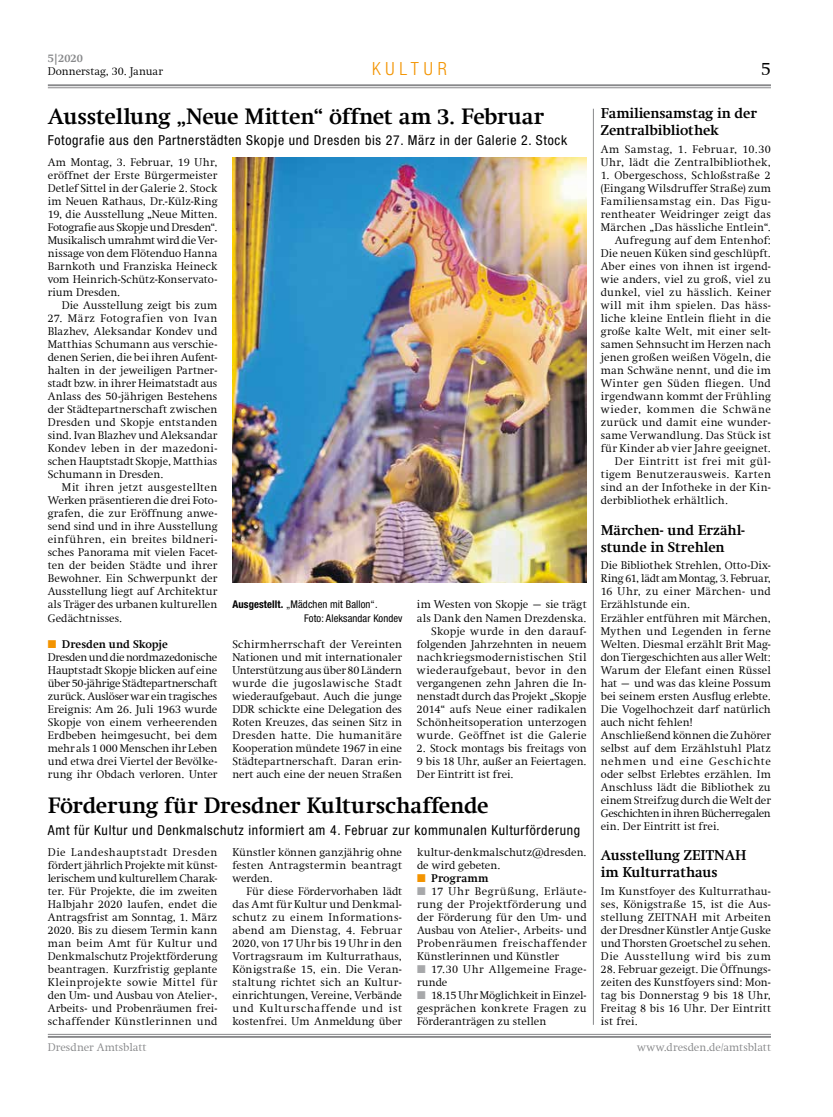
<style>
.page{position:relative;width:833px;height:1117px;background:#fff}
.page>*{position:absolute;margin:0;border:0;box-sizing:border-box;transform-origin:0 0}
.Über-3spaltig{font:700 22.5px "Swift Com";letter-spacing:-.01em;color:#000}
.t1{font:300 18.75px "Swift Com";color:#000}
.Rubriktitel{font:300 condensed 18.12px "Helvetica Neue";letter-spacing:.27em;color:#f39400}
.Über-1spaltig{font:700 14.38px/16.9px "Swift Com";letter-spacing:-.005em;color:#000}
.Unterüber{font:condensed 13.75px "Helvetica Neue";letter-spacing:.05em;color:#000}
.Fliesstext{font:300 11.25px/13px "Swift Com";letter-spacing:.01em;color:#000;text-align:justify}
.Fliesstext_Einzug{font:300 11.25px/13px "Swift Com";letter-spacing:.015em;color:#000;text-align:justify}
.Fliesstext-2{font:300 11.25px/13px "Swift Com";letter-spacing:.035em;color:#000}
.t2{font:300 11.25px "Swift Com";letter-spacing:.005em;color:#87888a}
.Fliesstext_Einzug-2{font:300 11.25px/13px "Swift Com";letter-spacing:.035em;color:#000}
.t3{font:700 11.25px "Swift Com";letter-spacing:.005em;color:#000}
.Fliesstext-3{font:300 11.25px "Swift Com";letter-spacing:.055em;color:#000}
.t4{font:700 11.25px "Swift Com";color:#87888a}
.Bildunterschrift{font:condensed 10.62px "Helvetica Neue";letter-spacing:.01em;color:#000}
.s1{color:#f39400}
.s2{font-weight:700}
.s3{color:#a7a8aa}
</style>
<div class="page">
<hr style="left:48px;top:87px;width:723px;height:1px;background:#87888a">
<hr style="left:48px;top:84px;width:723px;height:2px;background:#87888a">
<hr style="left:48px;top:1033px;width:723px;height:1px;background:#87888a">
<hr style="left:48px;top:1035px;width:723px;height:2px;background:#87888a">
<img style="left:232px;top:157px;width:354px;height:425px">
<hr style="left:593px;top:109px;width:1px;height:915px;background:#87888a">
<p class="t4" style="left:48px;top:52px;width:36px">5|2020</p>
<p class="Fliesstext_Einzug" style="left:48px;top:65px;width:117px">Donnerstag, 30. Januar</p>
<p class="Rubriktitel" style="left:372px;top:58px;width:76px">KULTUR</p>
<p class="Über-3spaltig" style="left:48px;top:103px;width:498px">Ausstellung „Neue Mitten“ öffnet am 3. Februar</p>
<p class="Unterüber" style="left:48px;top:132px;width:521px">Fotografie aus den Partnerstädten Skopje und Dresden bis 27. März in der Galerie 2. Stock</p>
<p class="Fliesstext" style="left:48px;top:156px;width:171px">Am Montag, 3. Februar, 19 Uhr, eröffnet der Erste Bürgermeister Detlef Sittel in der Galerie 2. Stock im Neuen Rathaus, Dr.-Külz-Ring 19, die Ausstellung „Neue Mitten.<br>Fotografie aus Skopje und Dresden“.<br>Musikalisch umrahmt wird die Ver&shy;nissage von dem Flötenduo Hanna Barnkoth und Franziska Heineck vom Heinrich-Schütz-Konservato&shy;rium Dresden.</p>
<p class="Fliesstext_Einzug" style="left:62px;top:299px;width:157px">Die Ausstellung zeigt bis zum</p>
<p class="Fliesstext_Einzug" style="left:48px;top:312px;width:171px">27. März Fotografien von Ivan Blazhev, Aleksandar Kondev und Matthias Schumann aus verschie&shy;denen Serien, die bei ihren Aufent&shy;halten in der jeweiligen Partner&shy;stadt bzw. in ihrer Heimatstadt aus Anlass des 50-jährigen Bestehens der Städtepartnerschaft zwischen Dresden und Skopje entstanden sind. Ivan Blazhev und Aleksandar Kondev leben in der mazedoni&shy;schen Hauptstadt Skopje, Matthias Schumann in Dresden.</p>
<p class="Fliesstext_Einzug" style="left:48px;top:481px;width:171px;text-indent:14px">Mit ihren jetzt ausgestellten Werken präsentieren die drei Foto&shy;grafen, die zur Eröffnung anwe&shy;send sind und in ihre Ausstellung einführen, ein breites bildneri&shy;sches Panorama mit vielen Facet&shy;ten der beiden Städte und ihrer Bewohner. Ein Schwerpunkt der Ausstellung liegt auf Architektur als Träger des urbanen kulturellen Gedächtnisses.</p>
<p class="t3" style="left:48px;top:637px;width:122px"><span class="s1">■</span> Dresden und Skopje</p>
<p class="Fliesstext" style="left:48px;top:650px;width:171px">Dresden und die nordmazedonische Hauptstadt Skopje blicken auf eine über 50-jährige Städtepartnerschaft zurück. Auslöser war ein tragisches Ereignis: Am 26. Juli 1963 wurde Skopje von einem verheerenden Erdbeben heimgesucht, bei dem mehr als 1 000 Menschen ihr Leben und etwa drei Viertel der Bevölke&shy;rung ihr Obdach verloren. Unter</p>
<p class="Bildunterschrift" style="left:232px;top:598px;width:147px"><span class="s2">Ausgestellt.</span> „Mädchen mit Ballon“.</p>
<p class="Bildunterschrift" style="left:304px;top:611px;width:100px">Foto: Aleksandar Kondev</p>
<p class="Fliesstext" style="left:232px;top:637px;width:171px">Schirmherrschaft der Vereinten Nationen und mit internationaler Unterstützung aus über 80 Ländern wurde die jugoslawische Stadt wiederaufgebaut. Auch die junge DDR schickte eine Delegation des Roten Kreuzes, das seinen Sitz in Dresden hatte. Die humanitäre Kooperation mündete 1967 in eine Städtepartnerschaft. Daran erin&shy;nert auch eine der neuen Straßen</p>
<p class="Fliesstext" style="left:417px;top:598px;width:171px">im Westen von Skopje – sie trägt als Dank den Namen Drezdenska.</p>
<p class="Fliesstext_Einzug" style="left:417px;top:624px;width:171px;text-indent:14px">Skopje wurde in den darauf&shy;folgenden Jahrzehnten in neuem nachkriegsmodernistischen Stil wiederaufgebaut, bevor in den vergangenen zehn Jahren die In&shy;nenstadt durch das Projekt „Skopje 2014“ aufs Neue einer radikalen Schönheitsoperation unterzogen wurde. Geöffnet ist die Galerie</p>
<p class="Fliesstext_Einzug" style="left:417px;top:741px;width:171px">2. Stock montags bis freitags von 9 bis 18 Uhr, außer an Feiertagen.<br>Der Eintritt ist frei.</p>
<p class="Über-3spaltig" style="left:48px;top:792px;width:442px">Förderung für Dresdner Kulturschaffende</p>
<p class="Unterüber" style="left:48px;top:821px;width:534px">Amt für Kultur und Denkmalschutz informiert am 4. Februar zur kommunalen Kulturförderung</p>
<p class="Fliesstext" style="left:48px;top:845px;width:171px">Die Landeshauptstadt Dresden fördert jährlich Projekte mit künst&shy;lerischem und kulturellem Charak&shy;ter. Für Projekte, die im zweiten Halbjahr 2020 laufen, endet die Antragsfrist am Sonntag, 1. März 2020. Bis zu diesem Termin kann man beim Amt für Kultur und Denkmalschutz Projektförderung beantragen. Kurzfristig geplante Kleinprojekte sowie Mittel für den Um- und Ausbau von Atelier-, Arbeits- und Probenräumen frei&shy;schaffender Künstlerinnen und</p>
<p class="Fliesstext" style="left:232px;top:845px;width:171px">Künstler können ganzjährig ohne festen Antragstermin beantragt werden.</p>
<p class="Fliesstext_Einzug" style="left:232px;top:884px;width:171px;text-indent:14px">Für diese Fördervorhaben lädt das Amt für Kultur und Denkmal&shy;schutz zu einem Informations&shy;abend am Dienstag, 4. Februar 2020, von 17 Uhr bis 19 Uhr in den Vortragsraum im Kulturrathaus, Königstraße 15, ein. Die Veran&shy;staltung richtet sich an Kultur&shy;einrichtungen, Vereine, Verbände und Kulturschaffende und ist kostenfrei. Um Anmeldung über</p>
<p class="Fliesstext_Einzug" style="left:417px;top:845px;width:171px">kultur-denkmalschutz@dresden. de wird gebeten.</p>
<p class="t3" style="left:417px;top:871px;width:73px"><span class="s1">■</span> Programm</p>
<p class="Fliesstext_Einzug" style="left:417px;top:884px;width:171px"><span class="s3">■</span> 17 Uhr Begrüßung, Erläute&shy;rung der Projektförderung und der Förderung für den Um- und Ausbau von Atelier-, Arbeits- und Probenräumen freischaffender Künstlerinnen und Künstler</p>
<p class="Fliesstext_Einzug-2" style="left:417px;top:962px;width:171px"><span class="s3">■</span> 17.30 Uhr Allgemeine Frage&shy;runde</p>
<p class="Fliesstext_Einzug" style="left:417px;top:988px;width:171px"><span class="s3">■</span> 18.15 Uhr Möglichkeit in Einzel&shy;gesprächen konkrete Fragen zu Förderanträgen zu stellen</p>
<h2 class="t1" style="left:761px;top:58px;width:12px">5</h2>
<p class="Über-1spaltig" style="left:601px;top:105px;width:158px">Familiensamstag in der<br>Zentralbibliothek</p>
<p class="Fliesstext-2" style="left:601px;top:143px;width:172px">Am Samstag, 1. Februar, 10.30<br>Uhr, lädt die Zentralbibliothek,</p>
<p class="Fliesstext" style="left:601px;top:169px;width:172px">1. Obergeschoss, Schloßstraße 2 (Eingang Wilsdruffer Straße) zum Familiensamstag ein. Das Figu&shy;rentheater Weidringer zeigt das Märchen „Das hässliche Entlein“.</p>
<p class="Fliesstext_Einzug" style="left:601px;top:234px;width:172px;text-indent:14px">Aufregung auf dem Entenhof:<br>Die neuen Küken sind geschlüpft.<br>Aber eines von ihnen ist irgend&shy;wie anders, viel zu groß, viel zu dunkel, viel zu hässlich. Keiner will mit ihm spielen. Das häss&shy;liche kleine Entlein flieht in die große kalte Welt, mit einer selt&shy;samen Sehnsucht im Herzen nach jenen großen weißen Vögeln, die man Schwäne nennt, und die im Winter gen Süden fliegen. Und irgendwann kommt der Frühling wieder, kommen die Schwäne zurück und damit eine wunder&shy;same Verwandlung. Das Stück ist für Kinder ab vier Jahre geeignet.</p>
<p class="Fliesstext_Einzug" style="left:601px;top:455px;width:172px;text-indent:14px">Der Eintritt ist frei mit gül&shy;tigem Benutzerausweis. Karten sind an der Infotheke in der Kin&shy;derbibliothek erhältlich.</p>
<p class="Über-1spaltig" style="left:601px;top:521px;width:146px">Märchen- und Erzähl&shy;stunde in Strehlen</p>
<p class="Fliesstext" style="left:601px;top:559px;width:172px">Die Bibliothek Strehlen, Otto-Dix-Ring 61, lädt am Montag, 3. Februar, 16 Uhr, zu einer Märchen- und Erzählstunde ein.</p>
<p class="Fliesstext" style="left:601px;top:611px;width:172px">Erzähler entführen mit Märchen, Mythen und Legenden in ferne Welten. Diesmal erzählt Brit Mag&shy;don Tiergeschichten aus aller Welt:<br>Warum der Elefant einen Rüssel hat – und was das kleine Possum bei seinem ersten Ausflug erlebte.<br>Die Vogelhochzeit darf natürlich auch nicht fehlen!</p>
<p class="Fliesstext" style="left:601px;top:728px;width:172px">Anschließend können die Zuhörer selbst auf dem Erzählstuhl Platz nehmen und eine Geschichte oder selbst Erlebtes erzählen. Im Anschluss lädt die Bibliothek zu einem Streifzug durch die Welt der Geschichten in ihren Bücherregalen ein. Der Eintritt ist frei.</p>
<p class="Über-1spaltig" style="left:601px;top:846px;width:147px">Ausstellung ZEITNAH im Kulturrathaus</p>
<p class="Fliesstext" style="left:601px;top:884px;width:172px">Im Kunstfoyer des Kulturrathau&shy;ses, Königstraße 15, ist die Aus&shy;stellung ZEITNAH mit Arbeiten der Dresdner Künstler Antje Guske und Thorsten Groetschel zu sehen.</p>
<p class="Fliesstext-3" style="left:601px;top:949px;width:172px">Die Ausstellung wird bis zum</p>
<p class="Fliesstext" style="left:601px;top:962px;width:172px">28. Februar gezeigt. Die Öffnungs&shy;zeiten des Kunstfoyers sind: Mon&shy;tag bis Donnerstag 9 bis 18 Uhr, Freitag 8 bis 16 Uhr. Der Eintritt ist frei.</p>
<p class="t2" style="left:48px;top:1040px;width:100px">Dresdner Amtsblatt</p>
<p class="t2" style="left:637px;top:1040px;width:135px">www.dresden.de/amtsblatt</p>
</div>
